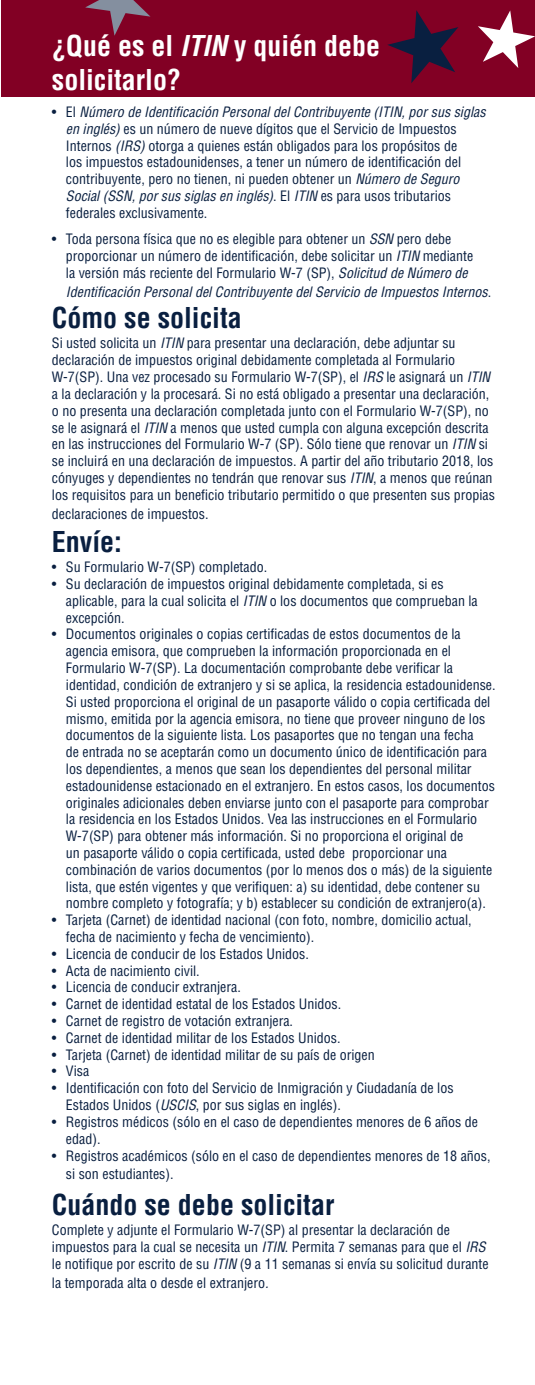
<style>
.page{position:relative;width:535px;height:1385px;background:#fff}
.page>*{position:absolute;margin:0;border:0;box-sizing:border-box;transform-origin:0 0}
.Sub_Header{font:700 condensed 28px "Helvetica LT Std";color:#091f40}
.t1{font:700 condensed 28px "Helvetica LT Std";color:#fff}
.Standard_Paragraph{font:condensed 14px/16.8px "Helvetica LT Std";color:#091f40}
.t2{font:italic condensed 14px "Helvetica LT Std";color:#091f40}
.s1{font-style:italic}
.s2{font-style:normal}
</style>
<div class="page">
<div style="left:1px;top:0;width:534px;height:96px;background:#820024"></div>
<svg style="left:387px;top:10px;width:71px;height:73px"></svg>
<svg style="left:478px;top:10px;width:57px;height:58px"></svg>
<svg style="left:85px;top:0;width:65px;height:36px"></svg>
<p class="t1" style="left:52px;top:28px;width:330px">¿Qué es el <span class="s1">ITIN</span> y quién debe</p>
<p class="t1" style="left:52px;top:62px;width:131px">solicitarlo?</p>
<p class="Standard_Paragraph" style="left:66px;top:103px;width:421px;text-indent:-14px">• El <span class="s1">Número de Identificación Personal del Contribuyente (ITIN, por sus siglas en inglés)</span> es un número de nueve dígitos que el Servicio de Impuestos Internos <span class="s1">(IRS)</span> otorga a quienes están obligados para los propósitos de<br>los impuestos estadounidenses, a tener un número de identificación del contribuyente, pero no tienen, ni pueden obtener un <span class="s1">Número de Seguro Social (SSN, por sus siglas en inglés)</span>. El <span class="s1">ITIN</span> es para usos tributarios federales exclusivamente.</p>
<p class="Standard_Paragraph" style="left:66px;top:230px;width:409px;text-indent:-14px">• Toda persona física que no es elegible para obtener un <span class="s1">SSN</span> pero debe proporcionar un número de identificación, debe solicitar un <span class="s1">ITIN</span> mediante la versión más reciente del Formulario W-7 (SP), <span class="s1">Solicitud de Número de</span></p>
<p class="t2" style="left:66px;top:283px;width:427px">Identificación Personal del Contribuyente del Servicio de Impuestos Internos<span class="s2">.</span></p>
<p class="Sub_Header" style="left:52px;top:300px;width:191px">Cómo se solicita</p>
<p class="Standard_Paragraph" style="left:52px;top:335px;width:444px">Si usted solicita un <span class="s1">ITIN</span> para presentar una declaración, debe adjuntar su declaración de impuestos original debidamente completada al Formulario W-7(SP). Una vez procesado su Formulario W-7(SP), el <span class="s1">IRS</span> le asignará un <span class="s1">ITIN </span>a la declaración y la procesará. Si no está obligado a presentar una declaración, o no presenta una declaración completada junto con el Formulario W-7(SP), no se le asignará el <span class="s1">ITIN</span> a menos que usted cumpla con alguna excepción descrita en las instrucciones del Formulario W-7 (SP). Sólo tiene que renovar un <span class="s1">ITIN</span> si se incluirá en una declaración de impuestos. A partir del año tributario 2018, los cónyuges y dependientes no tendrán que renovar sus <span class="s1">ITIN</span>, a menos que reúnan los requisitos para un beneficio tributario permitido o que presenten sus propias</p>
<p class="Standard_Paragraph" style="left:52px;top:505px;width:158px">declaraciones de impuestos.</p>
<p class="Sub_Header" style="left:52px;top:524px;width:71px">Envíe:</p>
<p class="Standard_Paragraph" style="left:52px;top:558px;width:217px">• Su Formulario W-7(SP) completado.</p>
<p class="Standard_Paragraph" style="left:66px;top:575px;width:413px;text-indent:-14px">• Su declaración de impuestos original debidamente completada, si es aplicable, para la cual solicita el <span class="s1">ITIN</span> o los documentos que comprueban la excepción.</p>
<p class="Standard_Paragraph" style="left:66px;top:626px;width:431px;text-indent:-14px">• Documentos originales o copias certificadas de estos documentos de la agencia emisora, que comprueben la información proporcionada en el Formulario W-7(SP). La documentación comprobante debe verificar la identidad, condición de extranjero y si se aplica, la residencia estadounidense.<br>Si usted proporciona el original de un pasaporte válido o copia certificada del mismo, emitida por la agencia emisora, no tiene que proveer ninguno de los documentos de la siguiente lista. Los pasaportes que no tengan una fecha<br>de entrada no se aceptarán como un documento único de identificación para los dependientes, a menos que sean los dependientes del personal militar estadounidense estacionado en el extranjero. En estos casos, los documentos originales adicionales deben enviarse junto con el pasaporte para comprobar la residencia en los Estados Unidos. Vea las instrucciones en el Formulario W-7(SP) para obtener más información. Si no proporciona el original de<br>un pasaporte válido o copia certificada, usted debe proporcionar una combinación de varios documentos (por lo menos dos o más) de la siguiente lista, que estén vigentes y que verifiquen: a) su identidad, debe contener su nombre completo y fotografía; y b) establecer su condición de extranjero(a).</p>
<p class="Standard_Paragraph" style="left:66px;top:911px;width:407px;text-indent:-14px">• Tarjeta (Carnet) de identidad nacional (con foto, nombre, domicilio actual, fecha de nacimiento y fecha de vencimiento).</p>
<p class="Standard_Paragraph" style="left:52px;top:945px;width:258px">• Licencia de conducir de los Estados Unidos.</p>
<p class="Standard_Paragraph" style="left:52px;top:962px;width:149px">• Acta de nacimiento civil.</p>
<p class="Standard_Paragraph" style="left:52px;top:978px;width:190px">• Licencia de conducir extranjera.</p>
<p class="Standard_Paragraph" style="left:52px;top:995px;width:291px">• Carnet de identidad estatal de los Estados Unidos.</p>
<p class="Standard_Paragraph" style="left:52px;top:1012px;width:243px">• Carnet de registro de votación extranjera.</p>
<p class="Standard_Paragraph" style="left:52px;top:1029px;width:290px">• Carnet de identidad militar de los Estados Unidos.</p>
<p class="Standard_Paragraph" style="left:52px;top:1046px;width:324px">• Tarjeta (Carnet) de identidad militar de su país de origen</p>
<p class="Standard_Paragraph" style="left:52px;top:1062px;width:39px">• Visa</p>
<p class="Standard_Paragraph" style="left:66px;top:1079px;width:389px;text-indent:-14px">• Identificación con foto del Servicio de Inmigración y Ciudadanía de los<br>Estados Unidos (<span class="s1">USCIS</span>, por sus siglas en inglés).</p>
<p class="Standard_Paragraph" style="left:66px;top:1113px;width:414px;text-indent:-14px">• Registros médicos (sólo en el caso de dependientes menores de 6 años de edad).</p>
<p class="Standard_Paragraph" style="left:66px;top:1145px;width:426px;line-height:18.9px;text-indent:-14px">• Registros académicos (sólo en el caso de dependientes menores de 18 años, si son estudiantes).</p>
<p class="Sub_Header" style="left:52px;top:1186px;width:284px">Cuándo se debe solicitar</p>
<p class="Standard_Paragraph" style="left:52px;top:1221px;width:438px">Complete y adjunte el Formulario W-7(SP) al presentar la declaración de impuestos para la cual se necesita un <span class="s1">ITIN</span>. Permita 7 semanas para que el <span class="s1">IRS </span>le notifique por escrito de su <span class="s1">ITIN</span> (9 a 11 semanas si envía su solicitud durante</p>
<p class="Standard_Paragraph" style="left:52px;top:1273px;width:218px">la temporada alta o desde el extranjero<span class="s1">.</span></p>
</div>
